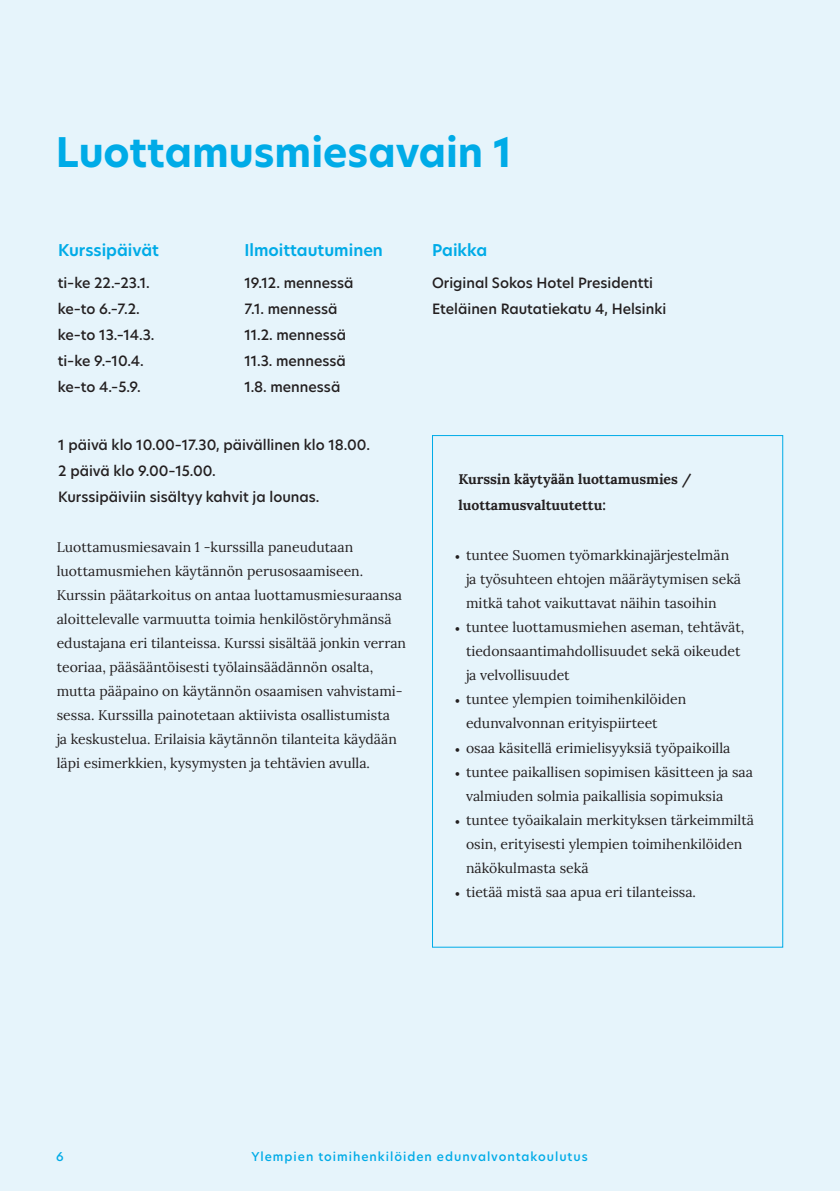
<style>
.page{position:relative;width:840px;height:1191px;background:#fff}
.page>*{position:absolute;margin:0;border:0;box-sizing:border-box;transform-origin:0 0}
.t1{font:700 40px "Hero New";color:#00abe7}
.t2{font:600 16px "Hero New";color:#00abe7}
.t3{font:14px/24px "Lora";color:#231f20}
.t4{font:500 14px/26px "Hero New";color:#231f20}
.t5{font:700 14px/26px "Lora";color:#231f20}
.t6{font:500 12px "Hero New";letter-spacing:.08em;color:#00abe7}
.s1{font-family:"Minion Pro"}
</style>
<div class="page">
<div style="left:0;top:0;width:839px;height:1191px;background:#e6f4fb"></div>
<h1 class="t1" style="left:56px;top:125px;width:457px">Luottamusmiesavain 1</h1>
<p class="t2" style="left:58px;top:239px;width:102px">Kurssipäivät</p>
<p class="t2" style="left:244px;top:239px;width:140px">Ilmoittautuminen</p>
<p class="t2" style="left:432px;top:239px;width:57px">Paikka</p>
<p class="t4" style="left:58px;top:270px;width:98px">ti–ke 22.–23.1. ke–to 6.–7.2. ke–to 13.–14.3. ti–ke 9.–10.4. ke–to 4.–5.9.</p>
<p class="t4" style="left:244px;top:270px;width:111px">19.12. mennessä<br>7.1. mennessä<br>11.2. mennessä<br>11.3. mennessä<br>1.8. mennessä</p>
<p class="t4" style="left:58px;top:432px;width:313px">1 päivä klo 10.00–17.30, päivällinen klo 18.00.<br>2 päivä klo 9.00–15.00.<br>Kurssipäiviin sisältyy kahvit ja lounas.</p>
<p class="t3" style="left:57px;top:534px;width:350px">Luottamusmiesavain 1 -kurssilla paneudutaan luottamusmiehen käytännön perusosaamiseen.<br>Kurssin päätarkoitus on antaa luottamusmiesuraansa aloittelevalle varmuutta toimia henkilöstöryhmänsä edustajana eri tilanteissa. Kurssi sisältää jonkin verran teoriaa, pääsääntöisesti työlainsäädännön osalta, mutta pääpaino on käytännön osaamisen vahvistami&shy;sessa. Kurssilla painotetaan aktiivista osallistumista<br>ja keskustelua. Erilaisia käytännön tilanteita käydään läpi esimerkkien, kysymysten ja tehtävien avulla.</p>
<p class="t4" style="left:432px;top:270px;width:236px">Original Sokos Hotel Presidentti<br>Eteläinen Rautatiekatu 4, Helsinki</p>
<p class="t5" style="left:458px;top:465px;width:234px">Kurssin käytyään luottamusmies / luottamusvaltuutettu:</p>
<p class="t3" style="left:466px;top:542px;width:276px;text-indent:-11px"><span class="s1">•</span> tuntee Suomen työmarkkinajärjestelmän ja työsuhteen ehtojen määräytymisen sekä mitkä tahot vaikuttavat näihin tasoihin</p>
<p class="t3" style="left:466px;top:614px;width:279px;text-indent:-11px"><span class="s1">•</span> tuntee luottamusmiehen aseman, tehtävät, tiedonsaantimahdollisuudet sekä oikeudet ja velvollisuudet</p>
<p class="t3" style="left:466px;top:686px;width:221px;text-indent:-11px"><span class="s1">•</span> tuntee ylempien toimihenkilöiden edunvalvonnan erityispiirteet</p>
<p class="t3" style="left:454px;top:734px;width:277px"><span class="s1">•</span> osaa käsitellä erimielisyyksiä työpaikoilla</p>
<p class="t3" style="left:466px;top:758px;width:288px;text-indent:-11px"><span class="s1">•</span> tuntee paikallisen sopimisen käsitteen ja saa valmiuden solmia paikallisia sopimuksia</p>
<p class="t3" style="left:466px;top:806px;width:289px;text-indent:-11px"><span class="s1">•</span> tuntee työaikalain merkityksen tärkeimmiltä osin, erityisesti ylempien toimihenkilöiden näkökulmasta sekä</p>
<p class="t3" style="left:454px;top:878px;width:243px"><span class="s1">•</span> tietää mistä saa apua eri tilanteissa.</p>
<p class="t6" style="left:56px;top:1148px;width:9px">6</p>
<p class="t6" style="left:251px;top:1148px;width:337px">Ylempien toimihenkilöiden edunvalvontakoulutus</p>
</div>
